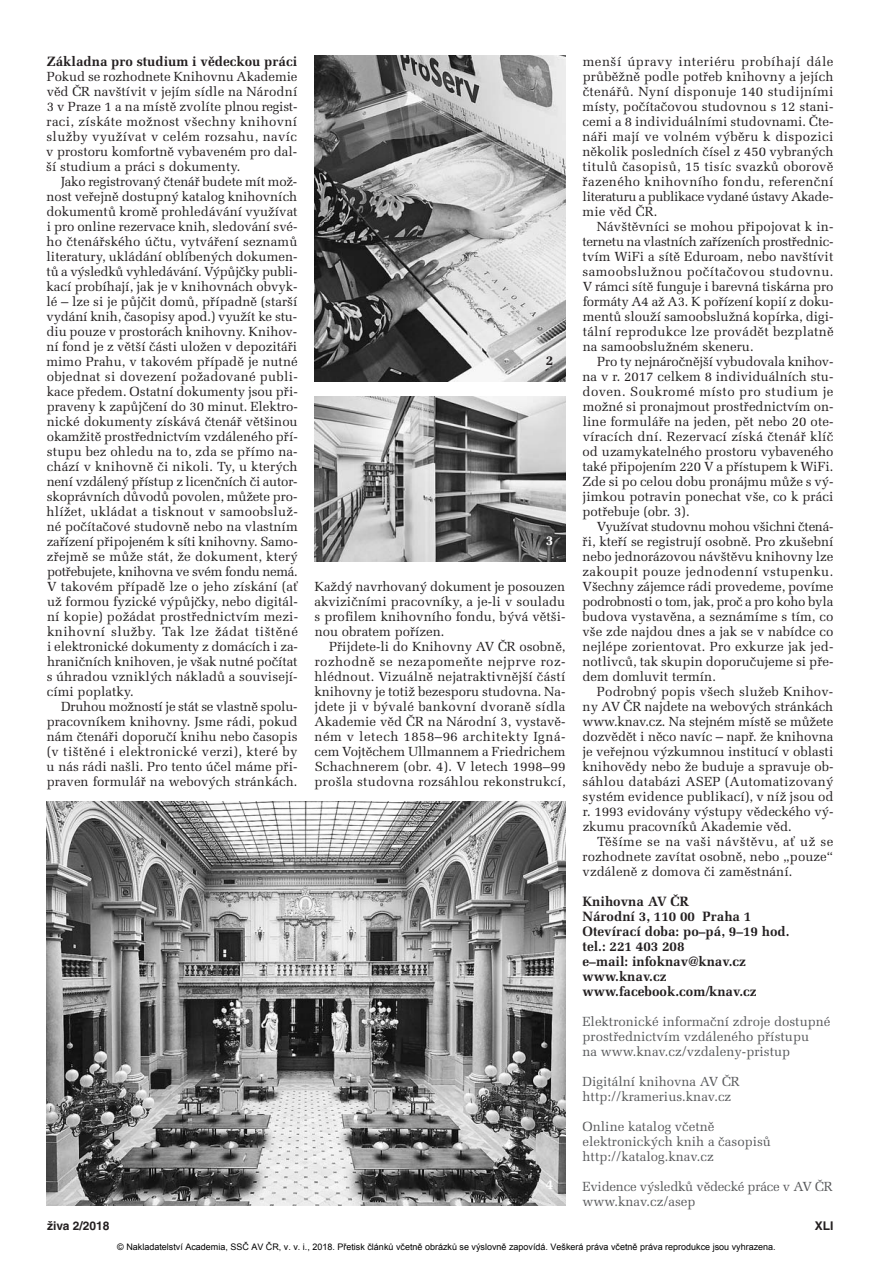
<style>
.page{position:relative;width:893px;height:1263px;background:#fff}
.page>*{position:absolute;margin:0;border:0;box-sizing:border-box;transform-origin:0 0}
.t1{font:700 13.5px/15px "Melior CE";color:#231f20}
.t2{font:700 13.5px "Melior CE";color:#fff}
.t3{font:13.2px/15px "Melior CE";color:#231f20;text-align:justify}
.t4{font:13.2px/15px "Melior CE";color:#57585a}
.t5{font:700 12px "Helvetica CE";color:#231f20}
.t6{font:9px "Arial";color:#000}
</style>
<div class="page">
<img style="left:47px;top:801px;width:519px;height:404px">
<img style="left:315px;top:55px;width:251px;height:326px">
<img style="left:315px;top:396px;width:251px;height:165px">
<p class="t1" style="left:47px;top:56px;width:252px">Základna pro studium i vědeckou práci</p>
<p class="t3" style="left:46px;top:71px;width:253px">Pokud se rozhodnete Knihovnu Akademie věd ČR navštívit v jejím sídle na Národní 3 v Praze 1 a na místě zvolíte plnou regist&shy;raci, získáte možnost všechny knihovní služby využívat v celém rozsahu, navíc v prostoru komfortně vybaveném pro dal&shy;ší studium a práci s dokumenty.</p>
<p class="t3" style="left:46px;top:176px;width:253px;text-indent:14px">Jako registrovaný čtenář budete mít mož&shy;nost veřejně dostupný katalog knihovních dokumentů kromě prohledávání využívat i pro online rezervace knih, sledování své&shy;ho čtenářského účtu, vytváření seznamů literatury, ukládání oblíbených dokumen&shy;tů a výsledků vyhledávání. Výpůjčky publi - kací probíhají, jak je v knihovnách obvyk - lé – lze si je půjčit domů, případně (starší vydání knih, časopisy apod.) využít ke stu&shy;diu pouze v prostorách knihovny. Knihov&shy;ní fond je z větší části uložen v depozitáři mimo Prahu, v takovém případě je nutné objednat si dovezení požadované publi - kace předem. Ostatní dokumenty jsou při&shy;praveny k zapůjčení do 30 minut. Elektro&shy;nické dokumenty získává čtenář většinou okamžitě prostřednictvím vzdáleného pří&shy;stupu bez ohledu na to, zda se přímo na - chází v knihovně či nikoli. Ty, u kterých není vzdálený přístup z licenčních či autor - skoprávních důvodů povolen, můžete pro&shy;hlížet, ukládat a tisknout v samoobsluž&shy;né počítačové studovně nebo na vlastním zařízení připojeném k síti knihovny. Samo&shy;zřejmě se může stát, že dokument, který potřebujete, knihovna ve svém fondu nemá.<br>V takovém případě lze o jeho získání (ať už formou fyzické výpůjčky, nebo digitál&shy;ní kopie) požádat prostřednictvím mezi&shy;knihovní služby. Tak lze žádat tištěné i elektronické dokumenty z domácích i za - hraničních knihoven, je však nutné počítat s úhradou vzniklých nákladů a souvisejí&shy;cími poplatky.</p>
<p class="t3" style="left:47px;top:701px;width:252px;text-indent:15px">Druhou možností je stát se vlastně spolu - pracovníkem knihovny. Jsme rádi, pokud nám čtenáři doporučí knihu nebo časopis (v tištěné i elektronické verzi), které by u nás rádi našli. Pro tento účel máme při&shy;praven formulář na webových stránkách.</p>
<p class="t1" style="left:546px;top:354px;width:9px">2</p>
<p class="t2" style="left:546px;top:536px;width:9px">3</p>
<p class="t3" style="left:314px;top:581px;width:253px">Každý navrhovaný dokument je posouzen akvizičními pracovníky, a je-li v souladu s profilem knihovního fondu, bývá větši&shy;nou obratem pořízen.</p>
<p class="t3" style="left:314px;top:641px;width:253px;text-indent:15px">Přijdete-li do Knihovny AV ČR osobně, rozhodně se nezapomeňte nejprve roz&shy;hlédnout. Vizuálně nejatraktivnější částí knihovny je totiž bezesporu studovna. Na - jdete ji v bývalé bankovní dvoraně sídla Akademie věd ČR na Národní 3, vystavě&shy;ném v letech 1858–96 architekty Igná&shy;cem Vojtěchem Ullmannem a Friedrichem Schachnerem (obr. 4). V letech 1998–99 prošla studovna rozsáhlou rekonstrukcí,</p>
<p class="t2" style="left:546px;top:1180px;width:9px">4</p>
<p class="t3" style="left:582px;top:56px;width:253px">menší úpravy interiéru probíhají dále průběžně podle potřeb knihovny a jejích čtenářů. Nyní disponuje 140 studijními místy, počítačovou studovnou s 12 stani&shy;cemi a 8 individuálními studovnami. Čte&shy;náři mají ve volném výběru k dispozici několik posledních čísel z 450 vybraných titulů časopisů, 15 tisíc svazků oborově řa zeného knihovního fondu, referenční literaturu a publikace vydané ústavy Akade - mie věd ČR.</p>
<p class="t3" style="left:582px;top:221px;width:253px;text-indent:14px">Návštěvníci se mohou připojovat k in - ternetu na vlastních zařízeních prostřednic - tvím WiFi a sítě Eduroam, nebo navštívit samoobslužnou počítačovou studovnu.<br>V rámci sítě funguje i barevná tiskárna pro formáty A4 až A3. K pořízení kopií z doku&shy;mentů slouží samoobslužná kopírka, digi&shy;tální reprodukce lze provádět bezplatně na samoobslužném skeneru.</p>
<p class="t3" style="left:583px;top:356px;width:253px;text-indent:15px">Pro ty nejnáročnější vybudovala knihov&shy;na v r. 2017 celkem 8 individuálních stu&shy;doven. Soukromé místo pro studium je možné si pronajmout prostřednictvím on - line formuláře na jeden, pět nebo 20 ote&shy;víracích dní. Rezervací získá čtenář klíč od uzamykatelného prostoru vybaveného také připojením 220 V a přístupem k WiFi.<br>Zde si po celou dobu pronájmu může s vý - jimkou potravin ponechat vše, co k práci potřebuje (obr. 3).</p>
<p class="t3" style="left:582px;top:521px;width:252px;text-indent:14px">Využívat studovnu mohou všichni čtená - ři, kteří se registrují osobně. Pro zkušební nebo jednorázovou návštěvu knihovny lze zakoupit pouze jednodenní vstupenku.<br>Všechny zájemce rádi provedeme, povíme podrobnosti o tom, jak, proč a pro koho byla budova vystavěna, a seznámíme s tím, co vše zde najdou dnes a jak se v nabídce co nejlépe zorientovat. Pro exkurze jak jed&shy;notlivců, tak skupin doporučujeme si pře&shy;dem domluvit termín.</p>
<p class="t3" style="left:582px;top:686px;width:253px;text-indent:14px">Podrobný popis všech služeb Knihov&shy;ny AV ČR najdete na webových stránkách www.knav.cz. Na stejném místě se můžete dozvědět i něco navíc – např. že knihovna je veřejnou výzkumnou institucí v oblasti knihovědy nebo že buduje a spravuje ob - sáhlou databázi ASEP (Automatizovaný systém evidence publikací), v níž jsou od r. 1993 evidovány výstupy vědeckého vý - zkumu pracovníků Akademie věd.</p>
<p class="t3" style="left:582px;top:836px;width:252px;text-indent:15px">Těšíme se na vaši návštěvu, ať už se rozhodnete zavítat osobně, nebo „pouze“ vzdáleně z domova či zaměstnání.</p>
<p class="t1" style="left:583px;top:896px;width:209px">Knihovna AV ČR<br>Národní 3, 110 00 Praha 1<br>Otevírací doba: po–pá, 9–19 hod. tel.: 221 403 208<br>e–mail: infoknav@knav.cz www.knav.cz www.facebook.com/knav.cz</p>
<p class="t4" style="left:583px;top:1016px;width:249px">Elektronické informační zdroje dostupné prostřednictvím vzdáleného přístupu<br>na www.knav.cz/vzdaleny-pristup</p>
<p class="t4" style="left:583px;top:1076px;width:159px">Digitální knihovna AV ČR http://kramerius.knav.cz</p>
<p class="t4" style="left:583px;top:1121px;width:190px">Online katalog včetně elektronických knih a časopisů http://katalog.knav.cz</p>
<p class="t4" style="left:582px;top:1181px;width:252px">Evidence výsledků vědecké práce v AV ČR www.knav.cz/asep</p>
<p class="t5" style="left:47px;top:1221px;width:64px">živa 2/2018</p>
<p class="t5" style="left:815px;top:1221px;width:20px">XLI</p>
<p class="t6" style="left:117px;top:1241px;width:660px">© Nakladatelství Academia, SSČ AV ČR, v. v. i., 2018. Přetisk článků včetně obrázků se výslovně zapovídá. Veškerá práva včetně práva reprodukce jsou vyhrazena.</p>
</div>
